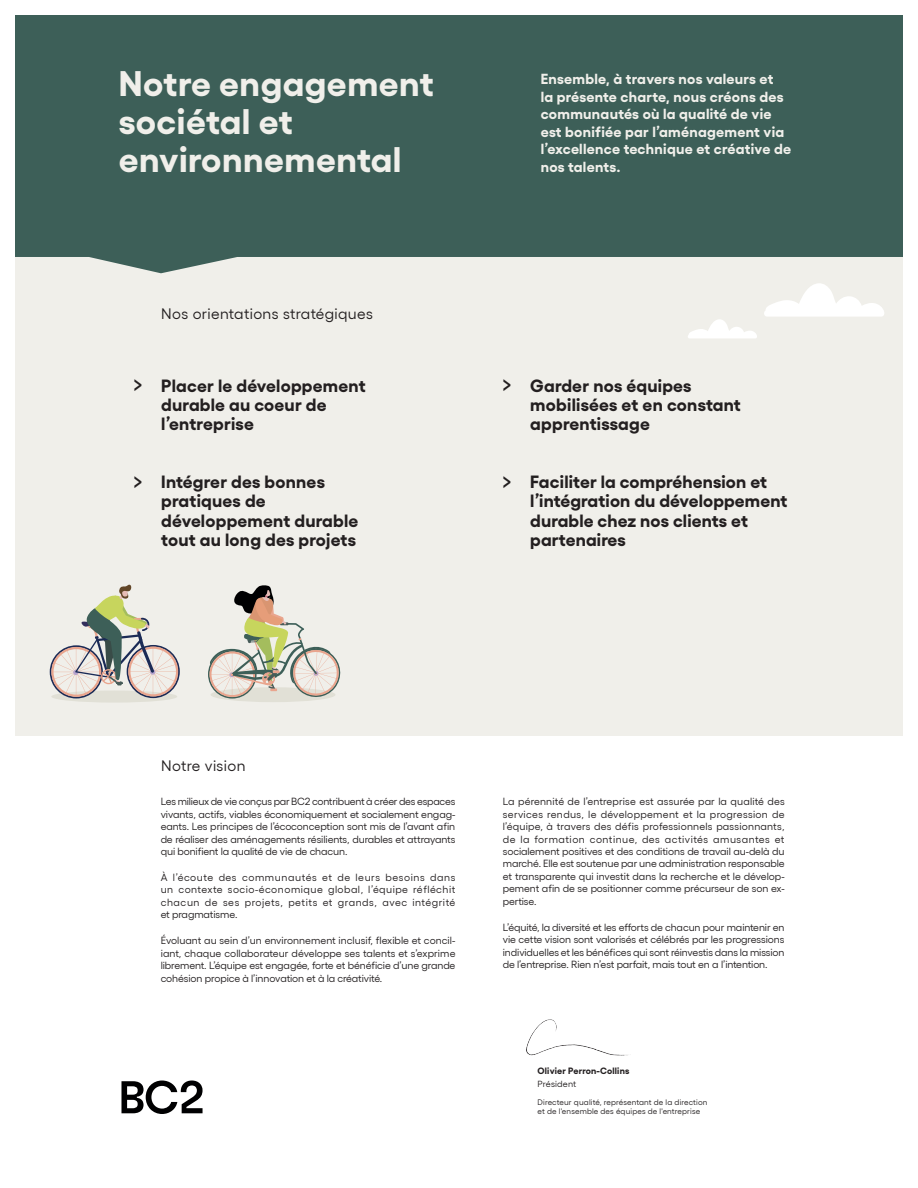
<style>
.page{position:relative;width:918px;height:1188px;background:#fff}
.page>*{position:absolute;margin:0;border:0;box-sizing:border-box;transform-origin:0 0}
.t1{font:700 35.4px/38.1px "Gellix";letter-spacing:.015em;color:#f0efea}
.t2{font:500 25.2px "Gellix";color:#231f20}
.t3{font:700 17.7px/19.4px "Gellix";letter-spacing:.01em;color:#231f20}
.t4{font:15.15px "Gellix";letter-spacing:.025em;color:#231f20}
.t5{font:700 14.55px/17.5px "Gellix";letter-spacing:.02em;color:#f0efea}
.t6{font:10.35px/12.5px "Gellix";letter-spacing:-.01em;color:#231f20;text-align:justify}
.t7{font:700 9.15px "Gellix";letter-spacing:.02em;color:#231f20}
.t8{font:8.85px "Gellix";letter-spacing:.015em;color:#231f20}
.t9{font:7.95px/9.1px "Gellix";letter-spacing:.02em;color:#231f20}
</style>
<div class="page">
<div style="left:4px;top:253px;width:912px;height:482px;background:#f0efea"></div>
<div style="left:16px;top:16px;width:886px;height:257px;background:#3d5f58"></div>
<svg style="left:764px;top:283px;width:120px;height:34px"></svg>
<svg style="left:688px;top:319px;width:69px;height:19px"></svg>
<svg style="left:121px;top:1081px;width:82px;height:33px"></svg>
<img style="left:526px;top:1019px;width:102px;height:37px">
<div style="left:211px;top:687px;width:124px;height:15px;background:#e1e0d6;border-radius:50%"></div>
<svg style="left:208px;top:585px;width:133px;height:115px"></svg>
<svg style="left:51px;top:691px;width:126px;height:12px"></svg>
<svg style="left:50px;top:585px;width:130px;height:113px"></svg>
<div style="left:0;top:0;width:918px;height:1188px;border:15px solid #fff"></div>
<h1 class="t1" style="left:119px;top:61px;width:317px">Notre engagement sociétal et environnemental</h1>
<h3 class="t5" style="left:541px;top:69px;width:252px">Ensemble, à travers nos valeurs et<br>la présente charte, nous créons des communautés où la qualité de vie est bonifiée par l’aménagement via l’excellence technique et créative de nos talents.</h3>
<h3 class="t4" style="left:161px;top:302px;width:213px">Nos orientations stratégiques</h3>
<h2 class="t2" style="left:133px;top:364px;width:11px">›</h2>
<h2 class="t2" style="left:133px;top:460px;width:11px">›</h2>
<h3 class="t3" style="left:161px;top:374px;width:206px">Placer le développement durable au coeur de l’entreprise</h3>
<h2 class="t2" style="left:502px;top:364px;width:11px">›</h2>
<h3 class="t3" style="left:530px;top:374px;width:212px">Garder nos équipes mobilisées et en constant apprentissage</h3>
<h3 class="t3" style="left:161px;top:470px;width:199px">Intégrer des bonnes pratiques de développement durable tout au long des projets</h3>
<h3 class="t3" style="left:530px;top:470px;width:259px">Faciliter la compréhension et l’intégration du développement durable chez nos clients et partenaires</h3>
<h2 class="t2" style="left:502px;top:460px;width:11px">›</h2>
<h3 class="t4" style="left:161px;top:754px;width:86px">Notre vision</h3>
<p class="t6" style="left:161px;top:794px;width:296px">Les milieux de vie conçus par BC2 contribuent à créer des espaces vivants, actifs, viables économiquement et socialement engag&shy;eants. Les principes de l’écoconception sont mis de l’avant afin de réaliser des aménagements résilients, durables et attrayants qui bonifient la qualité de vie de chacun.</p>
<p class="t6" style="left:161px;top:870px;width:296px">À l’écoute des communautés et de leurs besoins dans un contexte socio-économique global, l’équipe réfléchit chacun de ses projets, petits et grands, avec intégrité et pragmatisme.</p>
<p class="t6" style="left:161px;top:933px;width:296px">Évoluant au sein d’un environnement inclusif, flexible et concil&shy;iant, chaque collaborateur développe ses talents et s’exprime librement. L’équipe est engagée, forte et bénéficie d’une grande cohésion propice à l’innovation et à la créativité.</p>
<p class="t6" style="left:503px;top:794px;width:283px">La pérennité de l’entreprise est assurée par la qualité des services rendus, le développement et la progression de l’équipe, à travers des défis professionnels passionnants, de la formation continue, des activités amusantes et socialement positives et des conditions de travail au-delà du marché. Elle est soutenue par une administration responsable et transparente qui investit dans la recherche et le dévelop&shy;pement afin de se positionner comme précurseur de son ex&shy;pertise.</p>
<p class="t6" style="left:503px;top:920px;width:283px">L’équité, la diversité et les efforts de chacun pour maintenir en vie cette vision sont valorisés et célébrés par les progressions individuelles et les bénéfices qui sont réinvestis dans la mission de l’entreprise. Rien n’est parfait, mais tout en a l’intention.</p>
<p class="t7" style="left:538px;top:1064px;width:93px">Olivier Perron-Collins</p>
<p class="t8" style="left:538px;top:1078px;width:40px">Président</p>
<p class="t9" style="left:538px;top:1097px;width:171px">Directeur qualité, représentant de la direction et de l'ensemble des équipes de l'entreprise</p>
</div>
